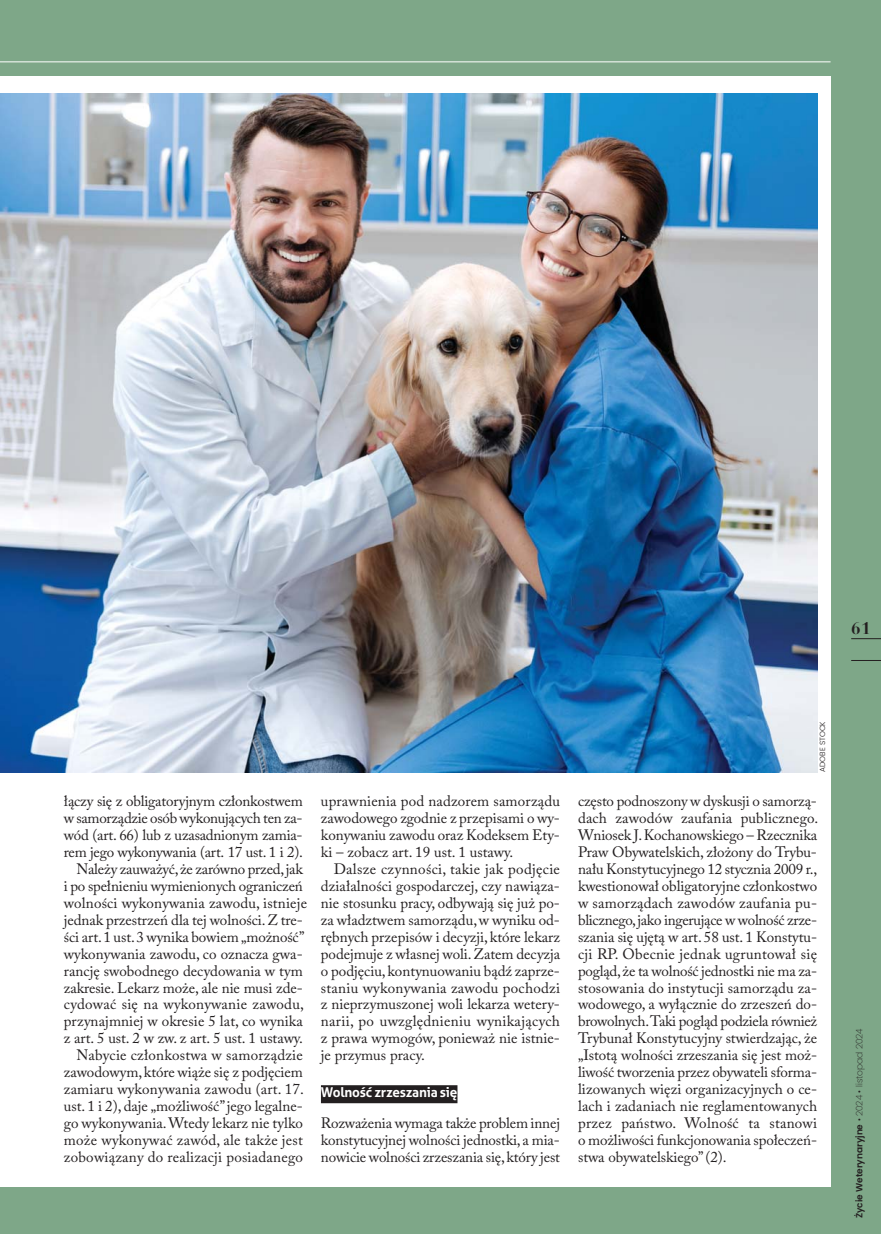
<style>
.page{position:relative;width:881px;height:1234px;background:#fff}
.page>*{position:absolute;margin:0;border:0;box-sizing:border-box;transform-origin:0 0}
.t1{font:700 18px "Bauer Bodni EU";color:#231f20}
.t2{font:15px/17px "Adobe Caslon Pro";color:#231f20;text-align:justify}
.t3{font:700 13.5px "Aller";letter-spacing:-.015em;color:#fff}
.t4{font:600 9px "Poppins";color:#231f20}
.t5{font:300 7.5px "Poppins";color:#231f20}
.s1{font-weight:200}
</style>
<div class="page">
<div style="left:0;top:0;width:880px;height:1233px;background:#7ea788"></div>
<div style="left:0;top:77px;width:830px;height:1109px;background:#fff"></div>
<hr style="left:850px;top:638px;width:30px;height:1px;background:#231f20">
<hr style="left:850px;top:660px;width:30px;height:1px;background:#231f20">
<img style="left:1px;top:93px;width:815px;height:678px">
<div style="left:321px;top:1084px;width:136px;height:18px;background:#231f20"></div>
<hr style="left:0;top:62px;width:830px;height:1px;background:#fff">
<p class="t1" style="left:850px;top:616px;width:21px">61</p>
<p class="t2" style="left:64px;top:793px;width:244px;text-align:center">łą czy się z ob li ga to ryj nym człon ko stwem w sa mo rzą dzie osób wy ko nu ją cych ten za - wód (art. 66) lub z uza sad nio nym za mia - rem je go wy ko ny wa nia (art. 17 ust. 1 i 2).<br>Na le ży za uwa żyć, że za rów no przed, jak<br>i po speł nie niu wy mie nio nych ogra ni czeń wol no ści wy ko ny wa nia za wo du, ist nie je jed nak prze strzeń dla tej wol no ści. Z tre - ści art. 1 ust. 3 wy ni ka bo wiem „moż ność” wy ko ny wa nia za wo du, co ozna cza gwa - ran cję swo bod ne go de cy do wa nia w tym za kre sie. Le karz mo że, ale nie mu si zde - cy do wać się na wy ko ny wa nie za wo du, przy naj mniej w okre sie 5 lat, co wy ni ka z art. 5 ust. 2 w zw. z art. 5 ust. 1 usta wy.<br>Na by cie człon ko stwa w sa mo rzą dzie<br>za wo do wym, któ re wią że się z pod ję ciem za mia ru wy ko ny wa nia za wo du (art. 17. ust. 1 i 2), da je „moż li wość” je go le gal ne - go wy ko ny wa nia. Wte dy le karz nie tyl ko mo że wy ko ny wać za wód, ale tak że jest zo bo wią za ny do re ali za cji po sia da ne go</p>
<p class="t2" style="left:321px;top:793px;width:240px">upraw nie nia pod nad zo rem sa mo rzą du za wo do we go zgod nie z prze pi sa mi o wy - ko ny wa niu za wo du oraz Ko dek sem Ety - ki – zo bacz art. 19 ust. 1 usta wy.</p>
<p class="t2" style="left:321px;top:861px;width:240px;text-indent:13px">Dal sze czyn no ści, ta kie jak pod ję cie dzia łal no ści go spo dar czej, czy na wią za - nie sto sun ku pra cy, od by wa ją się już po - za władz twem sa mo rzą du, w wy ni ku od - ręb nych prze pi sów i de cy zji, któ re le karz po dej mu je z wła snej wo li. Za tem de cy zja o pod ję ciu, kon ty nu owa niu bądź za prze - sta niu wy ko ny wa nia za wo du po cho dzi z nie przy mu szo nej wo li le ka rza we te ry - na rii, po uwzględ nie niu wy ni ka ją cych z pra wa wy mo gów, po nie waż nie ist nie - je przy mus pra cy.</p>
<p class="t3" style="left:321px;top:1086px;width:138px">Wol ność zrze sza nia się</p>
<p class="t2" style="left:321px;top:1116px;width:240px">Roz wa że nia wy ma ga tak że pro blem in nej kon sty tu cyj nej wol no ści jed nost ki, a mia - no wi cie wol no ści zrze sza nia się, któ ry jest</p>
<p class="t5" style="left:819px;top:771px;width:52px;rotate:-90deg">ADOBE STOCK</p>
<p class="t2" style="left:578px;top:793px;width:241px">czę sto pod no szo ny w dys ku sji o sa mo rzą - dach za wo dów za ufa nia pu blicz ne go.<br>Wnio sek J. Ko cha now skie go – Rzecz ni ka Praw Oby wa tel skich, zło żo ny do Try bu - na łu Kon sty tu cyj ne go 12 stycz nia 2009 r., kwe stio no wał ob li ga to ryj ne człon ko stwo w sa mo rzą dach za wo dów za ufa nia pu - blicz ne go, ja ko in ge ru ją ce w wol ność zrze - sza nia się uję tą w art. 58 ust. 1 Kon sty tu - cji RP. Obec nie jed nak ugrun to wał się po gląd, że ta wol ność jed nost ki nie ma za - sto so wa nia do in sty tu cji sa mo rzą du za - wo do we go, a wy łącz nie do zrze szeń do - bro wol nych. Ta ki po gląd po dzie la rów nież Try bu nał Kon sty tu cyj ny stwier dza jąc, że „Isto tą wol no ści zrze sza nia się jest moż - li wość two rze nia przez oby wa te li sfor ma - li zo wa nych wię zi or ga ni za cyj nych o ce - lach i za da niach nie re gla men to wa nych przez pań stwo. Wol ność ta sta no wi o moż li wo ści funk cjo no wa nia spo łe czeń - stwa oby wa tel skie go” (2).</p>
<p class="t4" style="left:853px;top:1217px;width:191px;rotate:-90deg">Życie Weterynaryjne <span class="s1">• 2024 • listopad 2024</span></p>
</div>
